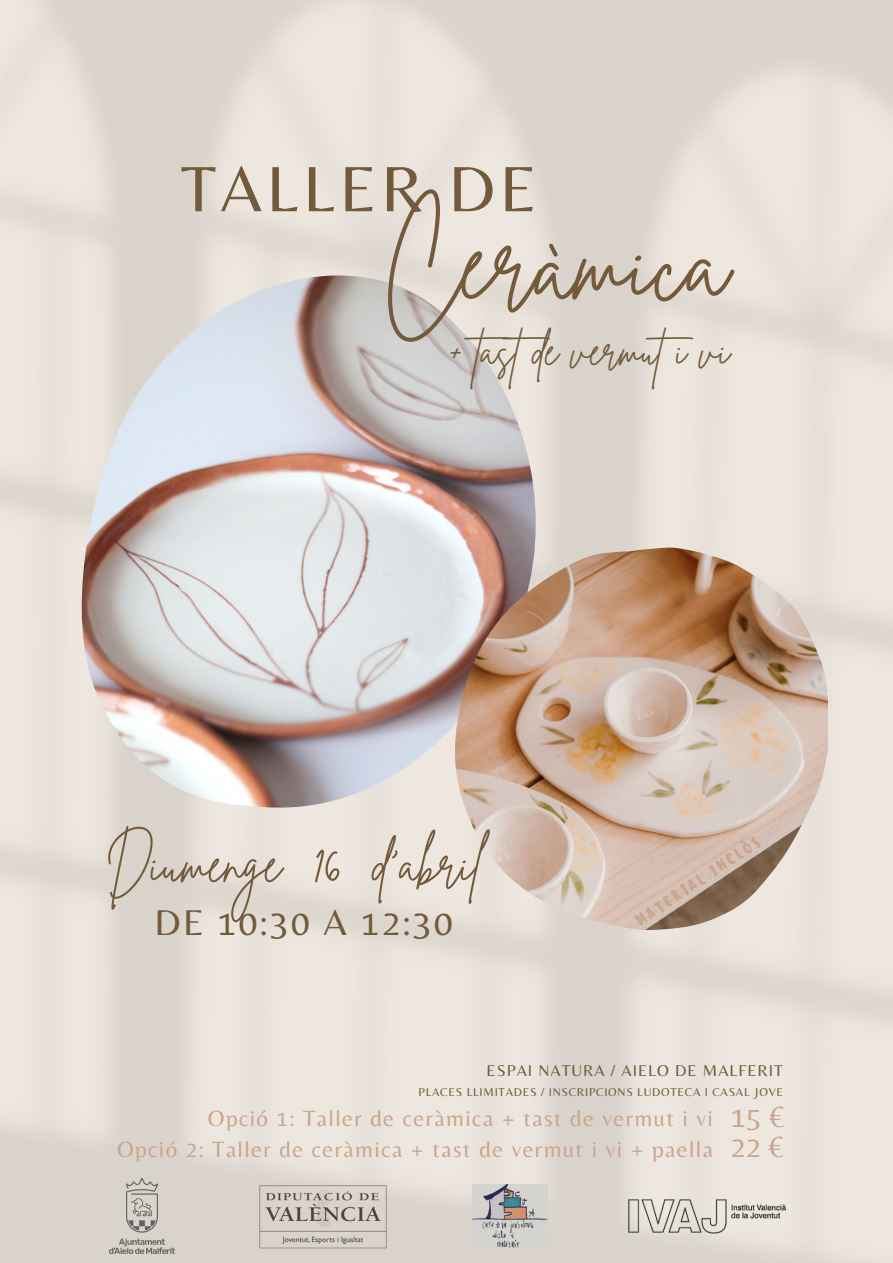
<style>
.page{position:relative;width:893px;height:1263px;background:#fff}
.page>*{position:absolute;margin:0;border:0;box-sizing:border-box;transform-origin:0 0}
.t1{font:105.45px "Brittany Signature";color:#725a3b}
.t2{font:66.53px "Belleza";letter-spacing:.06em;color:#725a3b}
.t3{font:52.72px "Brittany Signature";color:#725a3b}
.t4{font:42.22px "Brittany Signature";color:#725a3b}
.t5{font:37.28px "Belleza";letter-spacing:.06em;color:#725a3b}
.t6{font:30.22px/30.5px "Belleza";color:#c9a58e}
.t7{font:23.02px/30.4px "Belleza";letter-spacing:.06em;color:#c9a58e;text-align:right}
.t8{font:16.27px "Belleza";letter-spacing:.06em;color:#725a3b}
.t9{font:500 15.67px "Sensei";color:#c9a58e}
.t10{font:11.77px "Belleza";letter-spacing:.06em;color:#725a3b}
</style>
<div class="page">
<img style="left:0;top:0;width:893px;height:1263px">
<img style="left:74px;top:275px;width:462px;height:545px">
<img style="left:455px;top:548px;width:372px;height:382px">
<img style="left:109px;top:1179px;width:65px;height:75px">
<img style="left:628px;top:1199px;width:157px;height:34px">
<img style="left:256px;top:1181px;width:135px;height:70px">
<img style="left:472px;top:1185px;width:75px;height:62px">
<h2 class="t2" style="left:181px;top:149px;width:358px">TALLER DE</h2>
<h1 class="t1" style="left:383px;top:193px;width:347px">Ceràmica</h1>
<h3 class="t4" style="left:448px;top:323px;width:283px">+ tastde vermuti vi</h3>
<h3 class="t3" style="left:106px;top:829px;width:378px">Diumenge 16 d'abril</h3>
<h3 class="t5" style="left:154px;top:900px;width:300px">DE 10:30 A 12:30</h3>
<p class="t9" style="left:632px;top:914px;width:147px;rotate:-34deg">MATERIAL INCLÒS</p>
<p class="t8" style="left:486px;top:1061px;width:298px">ESPAI NATURA / AIELO DE MALFERIT</p>
<h3 class="t6" style="left:730px;top:1101px;width:55px">15 €<br>22 €</h3>
<p class="t10" style="left:418px;top:1084px;width:366px">PLACES LLIMITADES / INSCRIPCIONS LUDOTECA I CASAL JOVE</p>
<p class="t7" style="left:117px;top:1103px;width:597px">Opció 1: Taller de ceràmica + tast de vermut i vi<br>Opció 2: Taller de ceràmica + tast de vermut i vi + paella</p>
</div>
